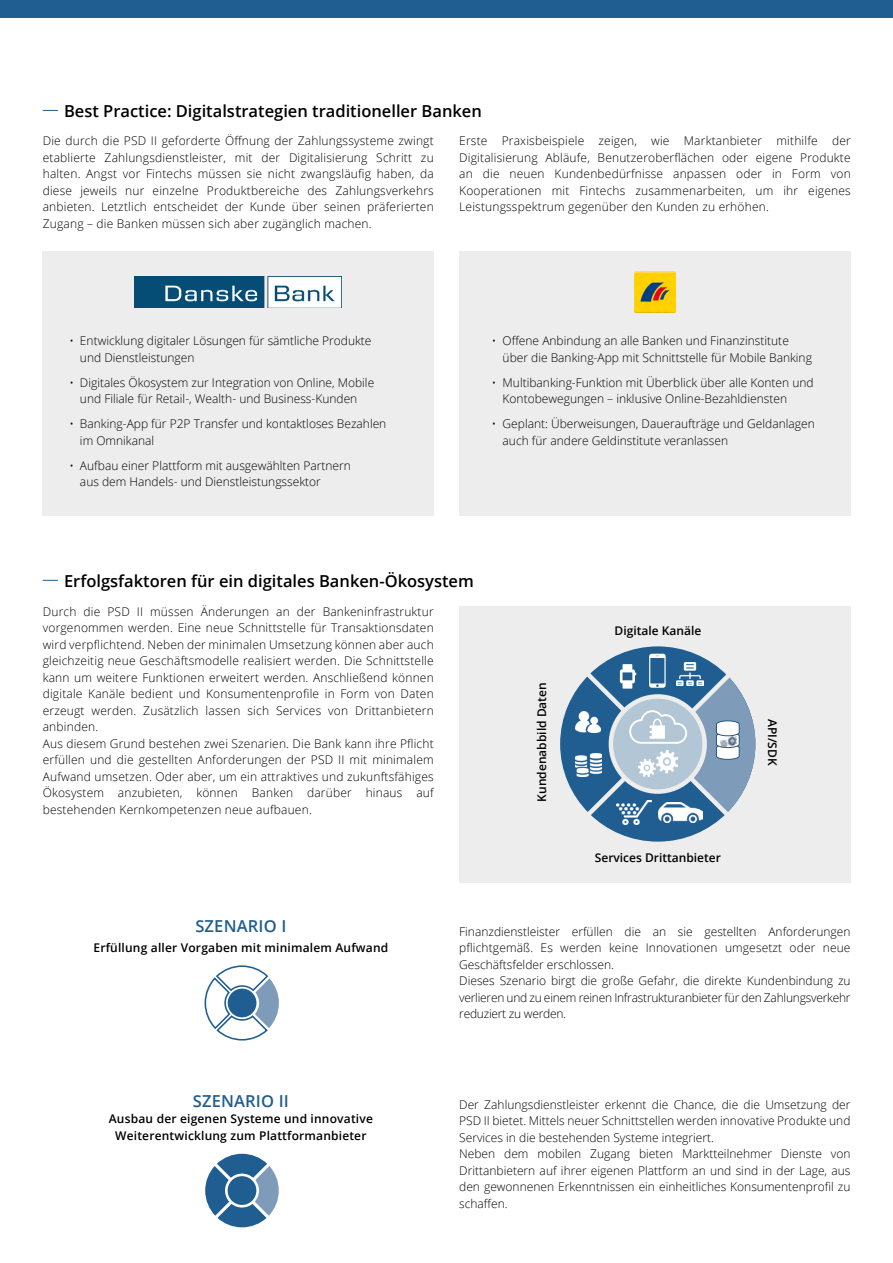
<style>
.page{position:relative;width:893px;height:1263px;background:#fff}
.page>*{position:absolute;margin:0;border:0;box-sizing:border-box;transform-origin:0 0}
.t1{font:600 16.5px "Open Sans";color:#000}
.t2{font:600 16.5px "Open Sans";letter-spacing:.01em;color:#205d91}
.t3{font:300 12px/16.5px "Open Sans";color:#000}
.t4{font:600 12px/16.5px "Open Sans";letter-spacing:.015em;color:#000;text-align:center}
</style>
<div class="page">
<div style="left:459px;top:606px;width:392px;height:276px;background:#ededed"></div>
<svg style="left:43px;top:110px;width:15px;height:1px"></svg>
<svg style="left:43px;top:580px;width:15px;height:1px"></svg>
<div style="left:43px;top:251px;width:391px;height:264px;background:#ededed"></div>
<div style="left:459px;top:251px;width:392px;height:264px;background:#ededed"></div>
<img style="left:135px;top:277px;width:207px;height:31px">
<img style="left:634px;top:272px;width:42px;height:41px">
<svg style="left:204px;top:965px;width:75px;height:76px"></svg>
<div style="left:228px;top:988px;width:28px;height:29px;background:#205d91;border-radius:50%"></div>
<svg style="left:205px;top:1154px;width:74px;height:73px"></svg>
<div style="left:228px;top:1176px;width:28px;height:29px;background:#205d91;border-radius:50%"></div>
<div style="left:560px;top:646px;width:195px;height:196px;background:#205d91;border-radius:50%"></div>
<svg style="left:573px;top:654px;width:182px;height:175px"></svg>
<div style="left:0;top:0;width:893px;height:17px;background:#205d91"></div>
<h1 class="t1" style="left:64px;top:99px;width:419px">Best Practice: Digitalstrategien traditioneller Banken</h1>
<p class="t3" style="left:43px;top:132px;width:392px;text-align:justify">Die durch die PSD II geforderte Öffnung der Zahlungssysteme zwingt etablierte Zahlungsdienstleister, mit der Digitalisierung Schritt zu halten. Angst vor Fintechs müssen sie nicht zwangsläufig haben, da diese jeweils nur einzelne Produktbereiche des Zahlungsverkehrs anbieten. Letztlich entscheidet der Kunde über seinen präferierten Zugang – die Banken müssen sich aber zugänglich machen.</p>
<p class="t3" style="left:459px;top:132px;width:393px;text-align:justify">Erste Praxisbeispiele zeigen, wie Marktanbieter mithilfe der Digitalisierung Abläufe, Benutzeroberflächen oder eigene Produkte an die neuen Kundenbedürfnisse anpassen oder in Form von Kooperationen mit Fintechs zusammenarbeiten, um ihr eigenes Leistungsspektrum gegenüber den Kunden zu erhöhen.</p>
<p class="t3" style="left:80px;top:332px;width:293px;text-indent:-11px">• Entwicklung digitaler Lösungen für sämtliche Produkte und Dienstleistungen</p>
<p class="t3" style="left:69px;top:374px;width:306px;text-align:center">• Digitales Ökosystem zur Integration von Online, Mobile und Filiale für Retail-, Wealth- und Business-Kunden</p>
<p class="t3" style="left:80px;top:415px;width:308px;text-indent:-11px">• Banking-App für P2P Transfer und kontaktloses Bezahlen im Omnikanal</p>
<p class="t3" style="left:80px;top:457px;width:272px;text-indent:-11px">• Aufbau einer Plattform mit ausgewählten Partnern aus dem Handels- und Dienstleistungssektor</p>
<p class="t3" style="left:503px;top:332px;width:311px;text-indent:-11px">• Offene Anbindung an alle Banken und Finanzinstitute über die Banking-App mit Schnittstelle für Mobile Banking</p>
<p class="t3" style="left:503px;top:374px;width:313px;text-indent:-11px">• Multibanking-Funktion mit Überblick über alle Konten und<br>Kontobewegungen – inklusive Online-Bezahldiensten</p>
<p class="t3" style="left:503px;top:415px;width:314px;text-indent:-11px">• Geplant: Überweisungen, Daueraufträge und Geldanlagen auch für andere Geldinstitute veranlassen</p>
<h1 class="t1" style="left:64px;top:569px;width:411px">Erfolgsfaktoren für ein digitales Banken-Ökosystem</h1>
<p class="t3" style="left:43px;top:603px;width:392px">Durch die PSD II müssen Änderungen an der Bankeninfrastruktur vorgenommen werden. Eine neue Schnittstelle für Transaktionsdaten wird verpflichtend. Neben der minimalen Umsetzung können aber auch gleichzeitig neue Geschäftsmodelle realisiert werden. Die Schnittstelle kann um weitere Funktionen erweitert werden. Anschließend können digitale Kanäle bedient und Konsumentenprofile in Form von Daten erzeugt werden. Zusätzlich lassen sich Services von Drittanbietern anbinden.<br>Aus diesem Grund bestehen zwei Szenarien. Die Bank kann ihre Pflicht erfüllen und die gestellten Anforderungen der PSD II mit minimalem Aufwand umsetzen. Oder aber, um ein attraktives und zukunftsfähiges Ökosystem anzubieten, können Banken darüber hinaus auf bestehenden Kernkompetenzen neue aufbauen.</p>
<p class="t4" style="left:533px;top:802px;width:121px;rotate:-90deg">Kundenabbild Daten</p>
<p class="t4" style="left:615px;top:622px;width:88px">Digitale Kanäle</p>
<p class="t4" style="left:595px;top:849px;width:128px">Services Drittanbieter</p>
<p class="t4" style="left:781px;top:719px;width:48px;rotate:90deg">API/SDK</p>
<h1 class="t2" style="left:195px;top:914px;width:92px">SZENARIO I</h1>
<p class="t4" style="left:94px;top:939px;width:296px">Erfüllung aller Vorgaben mit minimalem Aufwand</p>
<h1 class="t2" style="left:193px;top:1089px;width:98px">SZENARIO II</h1>
<p class="t4" style="left:109px;top:1110px;width:266px">Ausbau der eigenen Systeme und innovative<br>Weiterentwicklung zum Plattformanbieter</p>
<p class="t3" style="left:459px;top:923px;width:393px">Finanzdienstleister erfüllen die an sie gestellten Anforderungen pflichtgemäß. Es werden keine Innovationen umgesetzt oder neue Geschäftsfelder erschlossen.<br>Dieses Szenario birgt die große Gefahr, die direkte Kundenbindung zu verlieren und zu einem reinen Infrastrukturanbieter für den Zahlungsverkehr reduziert zu werden.</p>
<p class="t3" style="left:459px;top:1096px;width:393px">Der Zahlungsdienstleister erkennt die Chance, die die Umsetzung der PSD II bietet. Mittels neuer Schnittstellen werden innovative Produkte und Services in die bestehenden Systeme integriert.<br>Neben dem mobilen Zugang bieten Marktteilnehmer Dienste von Drittanbietern auf ihrer eigenen Plattform an und sind in der Lage, aus den gewonnenen Erkenntnissen ein einheitliches Konsumentenprofil zu schaffen.</p>
</div>
